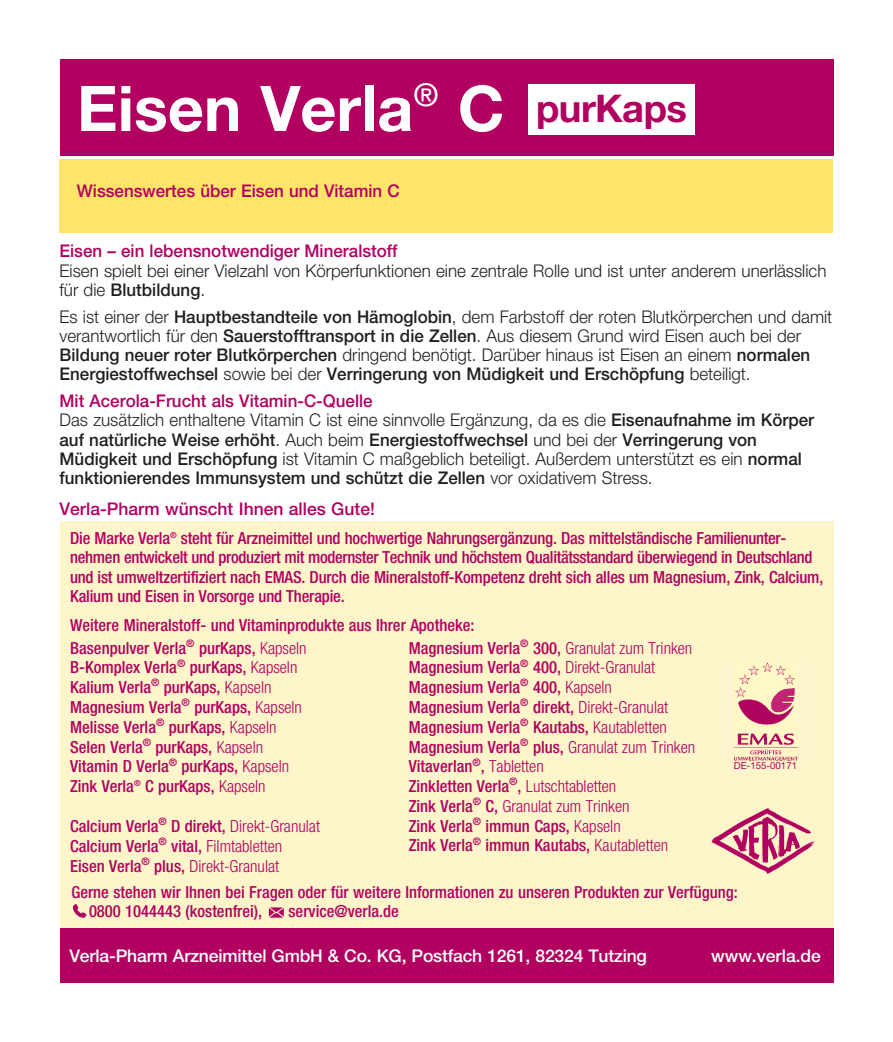
<style>
.page{position:relative;width:893px;height:1042px;background:#fff}
.page>*{position:absolute;margin:0;border:0;box-sizing:border-box;transform-origin:0 0}
.t1{font:700 63px "Helvetica Neue LT Pro";color:#fff}
.t2{font:300 17.5px/19.2px "Helvetica Neue LT Pro";color:#231f20}
.t3{font:500 17.5px "Helvetica Neue LT Pro";color:#b10060}
.t4{font:500 17.5px "Helvetica Neue LT Pro";letter-spacing:-.01em;color:#fff}
.t5{font:500 condensed 16.62px/19.8px "Helvetica Neue LT Pro";color:#b10060}
.t6{font:9.62px "Helvetica Neue LT Pro";color:#b10060}
.s1{font-size:38.15px;color:#b10060}
.s2{font-weight:500}
.s3{font-weight:500;color:#b10060}
.s4{font-weight:300}
</style>
<div class="page">
<div style="left:60px;top:159px;width:773px;height:74px;background:#ffe469"></div>
<div style="left:60px;top:928px;width:773px;height:54px;background:#b10060"></div>
<div style="left:60px;top:60px;width:773px;height:96px;background:#b10060"></div>
<div style="left:60px;top:521px;width:773px;height:407px;background:#fef5cb"></div>
<svg style="left:73px;top:904px;width:13px;height:13px"></svg>
<svg style="left:269px;top:907px;width:15px;height:10px"></svg>
<img style="left:734px;top:663px;width:63px;height:98px">
<img style="left:711px;top:808px;width:104px;height:66px">
<div style="left:528px;top:84px;width:167px;height:51px;background:#fff"></div>
<h1 class="t1" style="left:77px;top:69px;width:612px">Eisen Verla<sup>®</sup> C <span class="s1">purKaps</span></h1>
<p class="t3" style="left:77px;top:181px;width:324px">Wissenswertes über Eisen und Vitamin C</p>
<p class="t3" style="left:60px;top:241px;width:340px">Eisen – ein lebensnotwendiger Mineralstoff</p>
<p class="t2" style="left:60px;top:260px;width:768px">Eisen spielt bei einer Vielzahl von Körperfunktionen eine zentrale Rolle und ist unter anderem unerlässlich für die <span class="s2">Blutbildung</span>.</p>
<p class="t2" style="left:60px;top:306px;width:774px">Es ist einer der <span class="s2">Hauptbestandteile von Hämoglobin</span>, dem Farbstoff der roten Blutkörperchen und damit verantwortlich für den <span class="s2">Sauerstofftransport in die Zellen</span>. Aus diesem Grund wird Eisen auch bei der <span class="s2">Bildung neuer roter Blutkörperchen</span> dringend benötigt. Darüber hinaus ist Eisen an einem <span class="s2">normalen Energiestoffwechsel</span> sowie bei der <span class="s2">Verringerung von Müdigkeit und Erschöpfung</span> beteiligt.</p>
<p class="t2" style="left:60px;top:391px;width:756px"><span class="s3">Mit Acerola-Frucht als Vitamin-C-Quelle<br></span>Das zusätzlich enthaltene Vitamin C ist eine sinnvolle Ergänzung, da es die <span class="s2">Eisenaufnahme im Körper auf natürliche Weise erhöht</span>. Auch beim <span class="s2">Energiestoffwechsel</span> und bei der <span class="s2">Verringerung von Müdigkeit und Erschöpfung</span> ist Vitamin C maßgeblich beteiligt. Außerdem unterstützt es ein <span class="s2">normal funktionierendes Immunsystem und schützt die Zellen</span> vor oxidativem Stress.</p>
<p class="t3" style="left:60px;top:498px;width:317px">Verla-Pharm wünscht Ihnen alles Gute!</p>
<p class="t5" style="left:70px;top:528px;width:755px;line-height:19.2px">Die Marke Verla<sup>®</sup> steht für Arzneimittel und hochwertige Nahrungsergänzung. Das mittelständische Familienunter&shy;nehmen entwickelt und produziert mit modernster Technik und höchstem Qualitätsstandard überwiegend in Deutschland und ist umweltzertifiziert nach EMAS. Durch die Mineralstoff-Kompetenz dreht sich alles um Magnesium, Zink, Calcium, Kalium und Eisen in Vorsorge und Therapie.</p>
<p class="t5" style="left:70px;top:615px;width:406px">Weitere Mineralstoff- und Vitaminprodukte aus Ihrer Apotheke:</p>
<p class="t5" style="left:70px;top:637px;width:238px">Basenpulver Verla<sup>®</sup> purKaps, <span class="s4">Kapseln </span>B-Komplex Verla<sup>®</sup> purKaps, <span class="s4">Kapseln </span>Kalium Verla<sup>®</sup> purKaps, <span class="s4">Kapseln </span>Magnesium Verla<sup>®</sup> purKaps, <span class="s4">Kapseln </span>Melisse Verla<sup>®</sup> purKaps, <span class="s4">Kapseln </span>Selen Verla<sup>®</sup> purKaps, <span class="s4">Kapseln </span>Vitamin D Verla<sup>®</sup> purKaps, <span class="s4">Kapseln </span>Zink Verla<sup>®</sup> C purKaps, <span class="s4">Kapseln</span></p>
<p class="t5" style="left:70px;top:816px;width:251px">Calcium Verla<sup>®</sup> D direkt, <span class="s4">Direkt-Granulat<br></span>Calcium Verla<sup>®</sup> vital, <span class="s4">Filmtabletten<br></span>Eisen Verla<sup>®</sup> plus, <span class="s4">Direkt-Granulat</span></p>
<p class="t5" style="left:409px;top:637px;width:288px">Magnesium Verla<sup>®</sup> 300, <span class="s4">Granulat zum Trinken </span>Magnesium Verla<sup>®</sup> 400, <span class="s4">Direkt-Granulat </span>Magnesium Verla<sup>®</sup> 400, <span class="s4">Kapseln<br></span>Magnesium Verla<sup>®</sup> direkt, <span class="s4">Direkt-Granulat </span>Magnesium Verla<sup>®</sup> Kautabs, <span class="s4">Kautabletten </span>Magnesium Verla<sup>®</sup> plus, <span class="s4">Granulat zum Trinken </span>Vitaverlan<sup>®</sup>, <span class="s4">Tabletten<br></span>Zinkletten Verla<sup>®</sup>, <span class="s4">Lutschtabletten<br></span>Zink Verla<sup>®</sup> C, <span class="s4">Granulat zum Trinken<br></span>Zink Verla<sup>®</sup> immun Caps, <span class="s4">Kapseln<br></span>Zink Verla<sup>®</sup> immun Kautabs, <span class="s4">Kautabletten</span></p>
<p class="t6" style="left:734px;top:759px;width:65px">DE-155-00171</p>
<p class="t5" style="left:89px;top:882px;width:650px;line-height:19.2px;text-indent:-18px">Gerne stehen wir Ihnen bei Fragen oder für weitere Informationen zu unseren Produkten zur Verfügung:<br>0800 1044443 (kostenfrei),</p>
<p class="t5" style="left:289px;top:901px;width:112px">service@verla.de</p>
<p class="t4" style="left:69px;top:945px;width:579px">Verla-Pharm Arzneimittel GmbH &amp; Co. KG, Postfach 1261, 82324 Tutzing</p>
<p class="t4" style="left:711px;top:945px;width:111px">www.verla.de</p>
</div>
